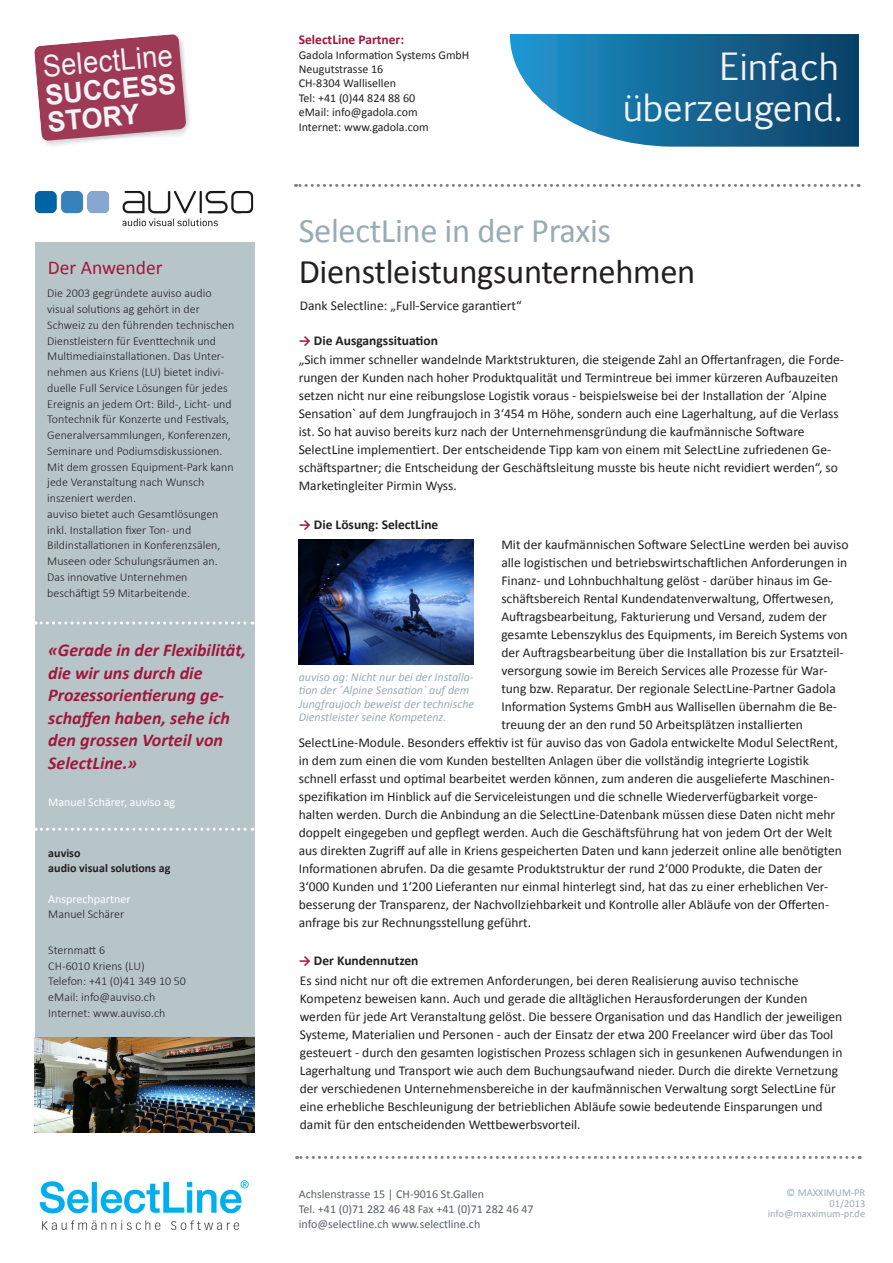
<style>
.page{position:relative;width:893px;height:1263px;background:#fff}
.page>*{position:absolute;margin:0;border:0;box-sizing:border-box;transform-origin:0 0}
.t1{font:35.85px "Euphemia CAS";color:#f2f3f4}
.t2{font:34.5px "Calibri";letter-spacing:-.01em;color:#231f20}
.t3{font:34.5px "Calibri";letter-spacing:-.01em;color:#98acb3}
.t4{font:29.85px "Arial";color:#f2f3f4;scale:.91 1}
.t5{font:700 27.75px/27.2px "Arial";color:#f2f3f4}
.t6{font:19.5px "Calibri";color:#a0173d}
.t7{font:italic 700 18px/22.5px "Calibri";color:#a0173d}
.t8{font:13.5px/18px "Calibri";color:#231f20}
.t9{font:700 13.5px "Calibri";color:#231f20}
.t10{font:700 13.5px "Calibri";color:#9e163d}
.t11{font:300 12px/15.8px "Calibri";color:#231f20}
.t12{font:12px/14.4px "Calibri";color:#231f20}
.t13{font:italic 12px/13.5px "Calibri";color:#98acb3}
.t14{font:12px/15px "Calibri";color:#5a5e66}
.t15{font:12px "Calibri";color:#fff}
.t16{font:700 12px/14.4px "Calibri";color:#231f20}
.t17{font:10.5px/10.5px "Calibri";color:#98acb3;text-align:right}
.s1{color:#a0173d}
</style>
<div class="page">
<svg style="left:510px;top:34px;width:349px;height:113px;background:#2c759e"></svg>
<svg style="left:296px;top:184px;width:556px;height:3px"></svg>
<img style="left:44px;top:88px;width:146px;height:58px">
<svg style="left:34px;top:34px;width:152px;height:107px;background:#ab566f"></svg>
<div style="left:35px;top:242px;width:219px;height:798px;background:#b7c5c9"></div>
<svg style="left:35px;top:621px;width:218px;height:3px"></svg>
<svg style="left:35px;top:828px;width:218px;height:3px"></svg>
<img style="left:35px;top:1037px;width:219px;height:95px">
<img style="left:34px;top:190px;width:220px;height:37px">
<img style="left:299px;top:539px;width:174px;height:125px">
<svg style="left:297px;top:1156px;width:556px;height:3px"></svg>
<img style="left:39px;top:1180px;width:210px;height:50px">
<h3 class="t4" style="left:41px;top:47px;width:145px;rotate:-5deg">SelectLine</h3>
<h3 class="t5" style="left:44px;top:82px;width:133px;rotate:-5deg">SUCCESS<br>STORY</h3>
<h3 class="t6" style="left:48px;top:255px;width:116px">Der Anwender</h3>
<p class="t11" style="left:47px;top:285px;width:189px">Die 2003 gegründete auviso audio visual solutions ag gehört in der Schweiz zu den führenden technischen Dienstleistern für Eventtechnik und Multimediainstallationen. Das Unter&shy;nehmen aus Kriens (LU) bietet indivi&shy;duelle Full Service Lösungen für jedes Ereignis an jedem Ort: Bild-, Licht- und Tontechnik für Konzerte und Festivals, Generalversammlungen, Konferenzen, Seminare und Podiumsdiskussionen.<br>Mit dem grossen Equipment-Park kann jede Veranstaltung nach Wunsch inszeniert werden.<br>auviso bietet auch Gesamtlösungen inkl. Installation fixer Ton- und Bildinstallationen in Konferenzsälen, Museen oder Schulungsräumen an.<br>Das innovative Unternehmen beschäftigt 59 Mitarbeitende.</p>
<h3 class="t7" style="left:48px;top:639px;width:199px">«Gerade in der Flexibilität, die wir uns durch die<br>Prozessorientierung ge&shy;schaffen haben, sehe ich den grossen Vorteil von<br>SelectLine.»</h3>
<p class="t15" style="left:48px;top:794px;width:128px">Manuel Schärer, auviso ag</p>
<p class="t16" style="left:48px;top:846px;width:124px">auviso<br>audio visual solutions ag</p>
<p class="t15" style="left:48px;top:891px;width:84px">Ansprechpartner</p>
<p class="t11" style="left:48px;top:906px;width:77px">Manuel Schärer</p>
<p class="t11" style="left:48px;top:942px;width:139px">Sternmatt 6<br>CH-6010 Kriens (LU)<br>Telefon: +41 (0)41 349 10 50 eMail: info@auviso.ch<br>Internet: www.auviso.ch</p>
<p class="t10" style="left:299px;top:31px;width:107px">SelectLine Partner:</p>
<p class="t12" style="left:299px;top:47px;width:172px">Gadola Information Systems GmbH<br>Neugutstrasse 16<br>CH-8304 Wallisellen<br>Tel: +41 (0)44 824 88 60<br>eMail: info@gadola.com<br>Internet: www.gadola.com</p>
<h1 class="t1" style="left:720px;top:41px;width:121px">Einfach</h1>
<h1 class="t1" style="left:623px;top:82px;width:220px">überzeugend.</h1>
<h2 class="t3" style="left:299px;top:208px;width:314px">SelectLine in der Praxis</h2>
<h2 class="t2" style="left:299px;top:249px;width:398px">Dienstleistungsunternehmen</h2>
<p class="t8" style="left:300px;top:296px;width:224px">Dank Selectline: „Full-Service garantiert“</p>
<p class="t9" style="left:299px;top:332px;width:141px"><span class="s1">→</span> Die Ausgangssituation</p>
<p class="t8" style="left:299px;top:351px;width:547px">„Sich immer schneller wandelnde Marktstrukturen, die steigende Zahl an Offertanfragen, die Forde&shy;rungen der Kunden nach hoher Produktqualität und Termintreue bei immer kürzeren Aufbauzeiten setzen nicht nur eine reibungslose Logistik voraus - beispielsweise bei der Installation der ´Alpine Sensation` auf dem Jungfraujoch in 3‘454 m Höhe, sondern auch eine Lagerhaltung, auf die Verlass ist. So hat auviso bereits kurz nach der Unternehmensgründung die kaufmännische Software SelectLine implementiert. Der entscheidende Tipp kam von einem mit SelectLine zufriedenen Ge&shy;schäftspartner; die Entscheidung der Geschäftsleitung musste bis heute nicht revidiert werden“, so Marketingleiter Pirmin Wyss.</p>
<p class="t9" style="left:299px;top:516px;width:141px"><span class="s1">→</span> Die Lösung: SelectLine</p>
<p class="t13" style="left:299px;top:670px;width:177px">auviso ag: Nicht nur bei der Installa&shy;tion der ´Alpine Sensation` auf dem Jungfraujoch beweist der technische Dienstleister seine Kompetenz.</p>
<p class="t8" style="left:501px;top:536px;width:349px">Mit der kaufmännischen Software SelectLine werden bei auviso alle logistischen und betriebswirtschaftlichen Anforderungen in Finanz- und Lohnbuchhaltung gelöst - darüber hinaus im Ge&shy;schäftsbereich Rental Kundendatenverwaltung, Offertwesen, Auftragsbearbeitung, Fakturierung und Versand, zudem der gesamte Lebenszyklus des Equipments, im Bereich Systems von der Auftragsbearbeitung über die Installation bis zur Ersatzteil&shy;versorgung sowie im Bereich Services alle Prozesse für War&shy;tung bzw. Reparatur. Der regionale SelectLine-Partner Gadola Information Systems GmbH aus Wallisellen übernahm die Be&shy;treuung der an den rund 50 Arbeitsplätzen installierten</p>
<p class="t8" style="left:299px;top:733px;width:545px">SelectLine-Module. Besonders effektiv ist für auviso das von Gadola entwickelte Modul SelectRent, in dem zum einen die vom Kunden bestellten Anlagen über die vollständig integrierte Logistik schnell erfasst und optimal bearbeitet werden können, zum anderen die ausgelieferte Maschinen&shy;spezifikation im Hinblick auf die Serviceleistungen und die schnelle Wiederverfügbarkeit vorge&shy;halten werden. Durch die Anbindung an die SelectLine-Datenbank müssen diese Daten nicht mehr doppelt eingegeben und gepflegt werden. Auch die Geschäftsführung hat von jedem Ort der Welt aus direkten Zugriff auf alle in Kriens gespeicherten Daten und kann jederzeit online alle benötigten Informationen abrufen. Da die gesamte Produktstruktur der rund 2‘000 Produkte, die Daten der 3‘000 Kunden und 1‘200 Lieferanten nur einmal hinterlegt sind, hat das zu einer erheblichen Ver&shy;besserung der Transparenz, der Nachvollziehbarkeit und Kontrolle aller Abläufe von der Offerten&shy;anfrage bis zur Rechnungsstellung geführt.</p>
<p class="t9" style="left:299px;top:952px;width:121px"><span class="s1">→</span> Der Kundennutzen</p>
<p class="t8" style="left:300px;top:971px;width:544px">Es sind nicht nur oft die extremen Anforderungen, bei deren Realisierung auviso technische Kompetenz beweisen kann. Auch und gerade die alltäglichen Herausforderungen der Kunden werden für jede Art Veranstaltung gelöst. Die bessere Organisation und das Handlich der jeweiligen Systeme, Materialien und Personen - auch der Einsatz der etwa 200 Freelancer wird über das Tool gesteuert - durch den gesamten logistischen Prozess schlagen sich in gesunkenen Aufwendungen in Lagerhaltung und Transport wie auch dem Buchungsaufwand nieder. Durch die direkte Vernetzung der verschiedenen Unternehmensbereiche in der kaufmännischen Verwaltung sorgt SelectLine für eine erhebliche Beschleunigung der betrieblichen Abläufe sowie bedeutende Einsparungen und damit für den entscheidenden Wettbewerbsvorteil.</p>
<p class="t14" style="left:299px;top:1186px;width:236px">Achslenstrasse 15 | CH-9016 St.Gallen<br>Tel. +41 (0)71 282 46 48 Fax +41 (0)71 282 46 47 info@selectline.ch www.selectline.ch</p>
<p class="t17" style="left:768px;top:1188px;width:99px">© MAXXIMUM-PR<br>01/2013 info@maxximum-pr.de</p>
</div>
